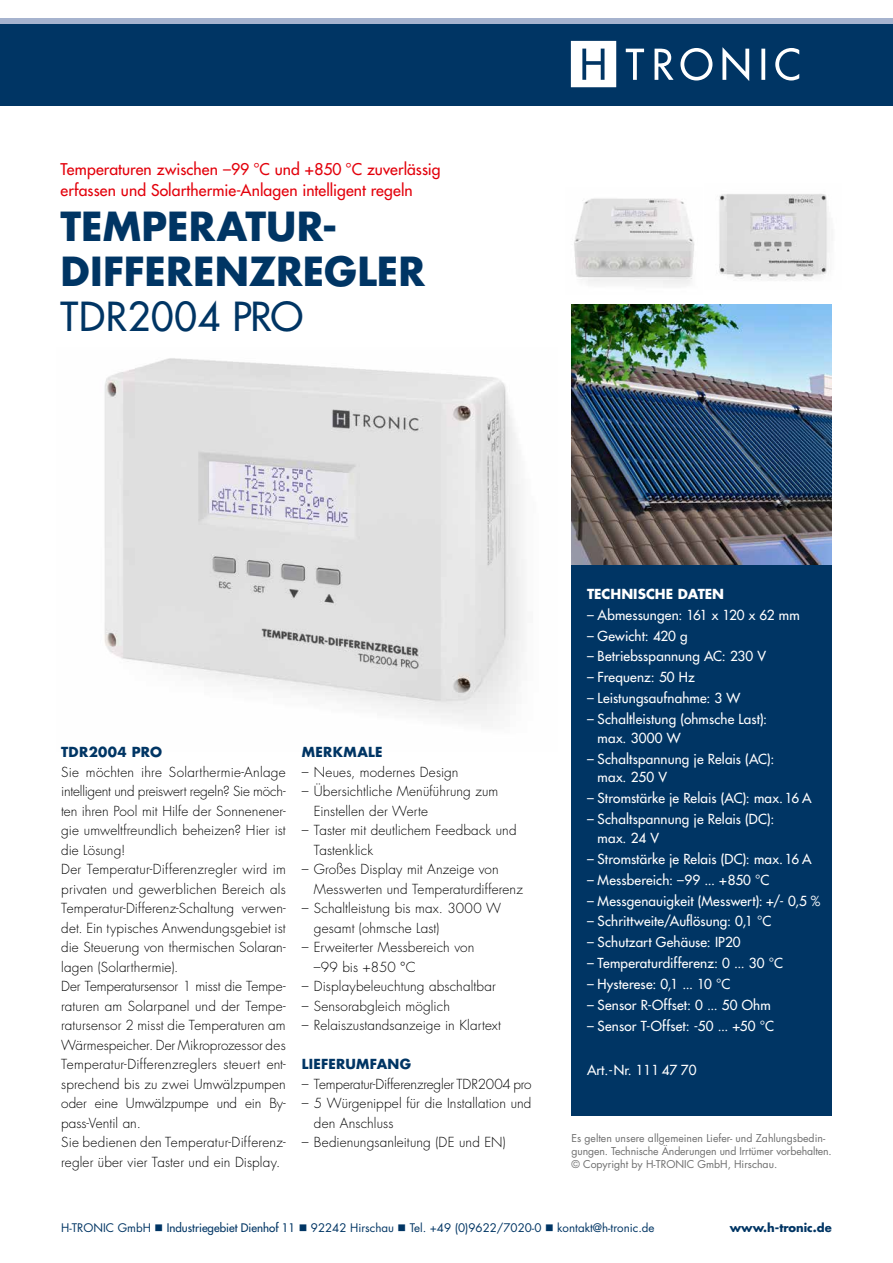
<style>
.page{position:relative;width:893px;height:1263px;background:#fff}
.page>*{position:absolute;margin:0;border:0;box-sizing:border-box;transform-origin:0 0}
.t1{font:700 39px/45px "Futura Std";letter-spacing:.005em;color:#003564}
.t2{font:500 39px "Futura Std";letter-spacing:.02em;color:#003564}
.t3{font:500 15.75px/21px "Futura Std";letter-spacing:.005em;color:#e3000b}
.t4{font:300 13.5px/19.5px "Futura Std";letter-spacing:.01em;color:#000}
.t5{font:500 13.5px/18.8px "Futura Std";letter-spacing:.01em;color:#fff}
.t6{font:300 13.5px "Futura Std";letter-spacing:-.01em;color:#000}
.t7{font:700 13.5px "Futura Std";letter-spacing:.02em;color:#003564}
.t8{font:700 13.5px "Futura Std";color:#fff}
.t9{font:11.55px "Futura Std";color:#003564}
.t10{font:700 11.55px "Futura Std";color:#003564}
.t11{font:10.5px/12.8px "Futura Std";color:#6e6e6e}
.s1{font-weight:500}
</style>
<div class="page">
<img style="left:104px;top:358px;width:420px;height:363px">
<div style="left:0;top:18px;width:893px;height:23px;background:#a6b3ce"></div>
<div style="left:0;top:24px;width:893px;height:82px;background:#003564"></div>
<svg style="left:571px;top:41px;width:45px;height:46px;background:#dbe2e9"></svg>
<svg style="left:626px;top:47px;width:173px;height:34px"></svg>
<div style="left:571px;top:564px;width:261px;height:552px;background:#003564"></div>
<img style="left:719px;top:194px;width:111px;height:87px">
<img style="left:574px;top:198px;width:121px;height:87px">
<img style="left:571px;top:304px;width:261px;height:260px">
<p class="t3" style="left:61px;top:158px;width:381px">Temperaturen zwischen –99 °C und +850 °C zuverlässig erfassen und Solarthermie-Anlagen intelligent regeln</p>
<h1 class="t1" style="left:61px;top:203px;width:366px">TEMPERATUR-<br>DIFFERENZREGLER</h1>
<h1 class="t2" style="left:61px;top:292px;width:244px">TDR2004 PRO</h1>
<p class="t7" style="left:61px;top:743px;width:102px">TDR2004 PRO</p>
<p class="t4" style="left:61px;top:763px;width:226px">Sie möchten ihre Solarthermie-Anlage intelligent und preiswert regeln? Sie möch&shy;ten ihren Pool mit Hilfe der Sonnenener&shy;gie umweltfreundlich beheizen? Hier ist die Lösung!<br>Der Temperatur-Differenzregler wird im privaten und gewerblichen Bereich als Temperatur-Differenz-Schaltung verwen&shy;det. Ein typisches Anwendungsgebiet ist die Steuerung von thermischen Solaran&shy;lagen (Solarthermie).<br>Der Temperatursensor 1 misst die Tempe&shy;raturen am Solarpanel und der Tempe&shy;ratursensor 2 misst die Temperaturen am Wärmespeicher. Der Mikroprozessor des Temperatur-Differenzreglers steuert ent&shy;sprechend bis zu zwei Umwälzpumpen oder eine Umwälzpumpe und ein By&shy;pass-Ventil an.<br>Sie bedienen den Temperatur-Differenz&shy;regler über vier Taster und ein Display.</p>
<p class="t7" style="left:302px;top:743px;width:82px">MERKMALE</p>
<p class="t4" style="left:302px;top:762px;width:158px">– Neues, modernes Design</p>
<p class="t4" style="left:314px;top:782px;width:186px;text-indent:-12px">– Übersichtliche Menüführung zum<br>Einstellen der Werte</p>
<p class="t4" style="left:314px;top:821px;width:204px;text-indent:-12px">– Taster mit deutlichem Feedback und<br>Tastenklick</p>
<p class="t4" style="left:314px;top:860px;width:210px;text-indent:-12px">– Großes Display mit Anzeige von<br>Messwerten und Temperaturdifferenz</p>
<p class="t4" style="left:314px;top:899px;width:189px;text-indent:-12px">– Schaltleistung bis max. 3000 W gesamt (ohmsche Last)</p>
<p class="t4" style="left:314px;top:938px;width:162px;text-indent:-12px">– Erweiterter Messbereich von –99 bis +850 °C</p>
<p class="t4" style="left:302px;top:977px;width:195px">– Displaybeleuchtung abschaltbar</p>
<p class="t4" style="left:302px;top:996px;width:150px">– Sensorabgleich möglich</p>
<p class="t4" style="left:302px;top:1016px;width:201px">– Relaiszustandsanzeige in Klartext</p>
<p class="t7" style="left:302px;top:1055px;width:111px">LIEFERUMFANG</p>
<p class="t6" style="left:302px;top:1076px;width:231px">– Temperatur-Differenzregler TDR2004 pro</p>
<p class="t4" style="left:314px;top:1094px;width:219px;text-indent:-12px">– 5 Würgenippel für die Installation und den Anschluss</p>
<p class="t4" style="left:302px;top:1133px;width:205px">– Bedienungsanleitung (DE und EN)</p>
<p class="t8" style="left:587px;top:585px;width:139px">TECHNISCHE DATEN</p>
<p class="t5" style="left:587px;top:605px;width:214px">– Abmessungen: 161 x 120 x 62 mm</p>
<p class="t5" style="left:587px;top:626px;width:102px">– Gewicht: 420 g</p>
<p class="t5" style="left:587px;top:647px;width:181px">– Betriebsspannung AC: 230 V</p>
<p class="t5" style="left:587px;top:668px;width:109px">– Frequenz: 50 Hz</p>
<p class="t5" style="left:587px;top:689px;width:155px">– Leistungsaufnahme: 3 W</p>
<p class="t5" style="left:598px;top:710px;width:171px;text-indent:-11px">– Schaltleistung (ohmsche Last): max. 3000 W</p>
<p class="t5" style="left:598px;top:749px;width:178px;text-indent:-11px">– Schaltspannung je Relais (AC): max. 250 V</p>
<p class="t5" style="left:587px;top:789px;width:226px">– Stromstärke je Relais (AC): max. 16 A</p>
<p class="t5" style="left:598px;top:810px;width:178px;text-indent:-11px">– Schaltspannung je Relais (DC): max. 24 V</p>
<p class="t5" style="left:587px;top:849px;width:226px">– Stromstärke je Relais (DC): max. 16 A</p>
<p class="t5" style="left:587px;top:870px;width:184px">– Messbereich: –99 ... +850 °C</p>
<p class="t5" style="left:587px;top:891px;width:235px">– Messgenauigkeit (Messwert): +/- 0,5 %</p>
<p class="t5" style="left:587px;top:912px;width:186px">– Schrittweite/Auflösung: 0,1 °C</p>
<p class="t5" style="left:587px;top:933px;width:155px">– Schutzart Gehäuse: IP20</p>
<p class="t5" style="left:587px;top:954px;width:197px">– Temperaturdifferenz: 0 ... 30 °C</p>
<p class="t5" style="left:587px;top:975px;width:145px">– Hysterese: 0,1 ... 10 °C</p>
<p class="t5" style="left:587px;top:995px;width:185px">– Sensor R-Offset: 0 ... 50 Ohm</p>
<p class="t5" style="left:587px;top:1016px;width:189px">– Sensor T-Offset: -50 ... +50 °C</p>
<p class="t5" style="left:587px;top:1061px;width:111px">Art.-Nr. 111 47 70</p>
<p class="t11" style="left:571px;top:1132px;width:262px">Es gelten unsere allgemeinen Liefer- und Zahlungsbedin&shy;gungen. Technische Änderungen und Irrtümer vorbehalten. © Copyright by H-TRONIC GmbH, Hirschau.</p>
<p class="t9" style="left:61px;top:1220px;width:595px">H-TRONIC GmbH ■ <span class="s1">Industriegebiet Dienhof 11</span> ■ 92242 Hirschau ■ Tel. +49 (0)9622/7020-0 ■ kontakt@h-tronic.de</p>
<p class="t10" style="left:730px;top:1220px;width:103px">www.h-tronic.de</p>
</div>
